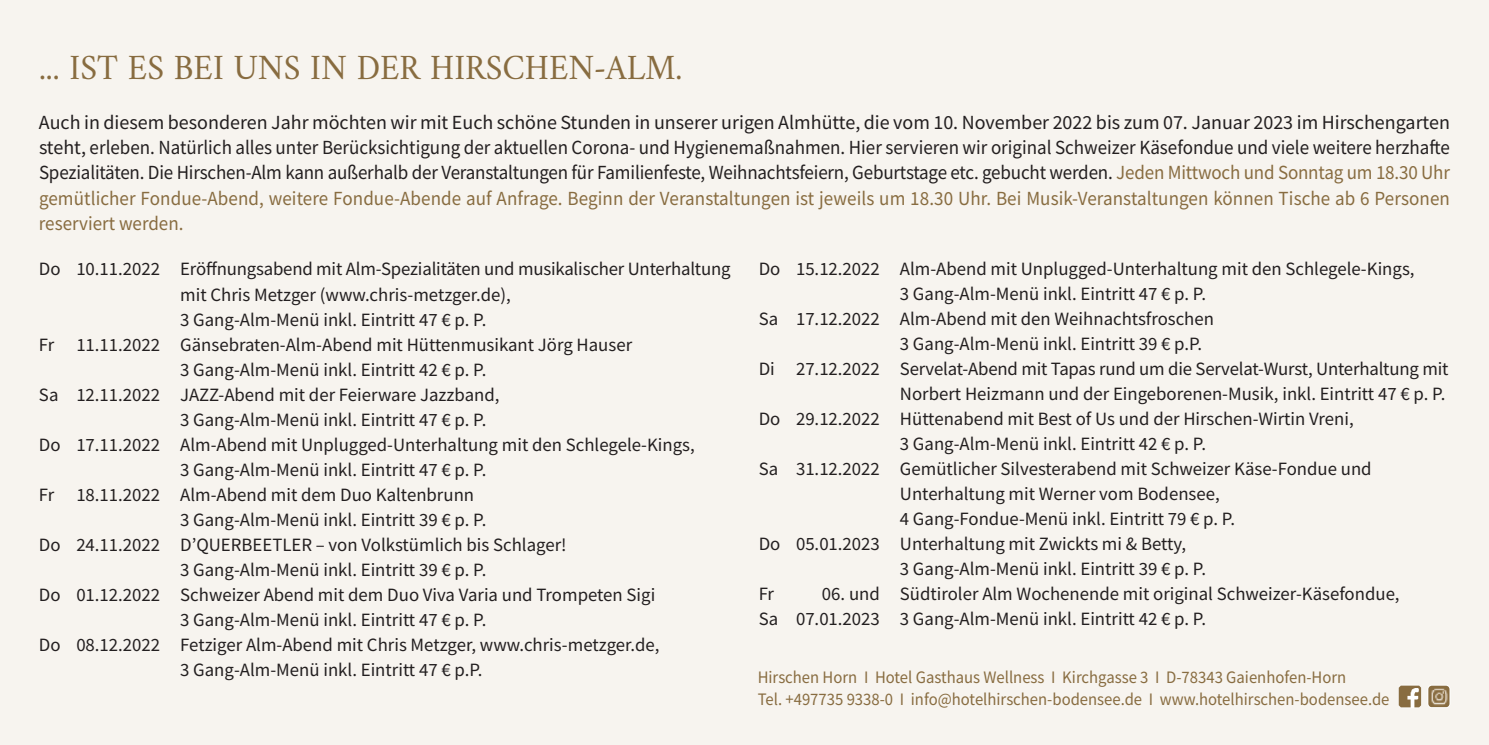
<style>
.page{position:relative;width:1489px;height:745px;background:#fff}
.page>*{position:absolute;margin:0;border:0;box-sizing:border-box;transform-origin:0 0}
.t1{font:35.75px "Amiri";color:#886c40;scale:.95 1}
.t2{font:20px/25px "Source Sans Pro";letter-spacing:.005em;color:#231f20;text-align:justify}
.t3{font:18.75px/25px "Source Sans Pro";color:#231f20}
.t4{font:17.5px/22.5px "Source Sans Pro";color:#886c40;scale:.95 1}
.s1{color:#886c40}
</style>
<div class="page">
<div style="left:0;top:0;width:1488px;height:744px;background:#f7f4ef"></div>
<svg style="left:1397px;top:684px;width:24px;height:23px"></svg>
<img style="left:1398px;top:684px;width:22px;height:23px;border-radius:4px">
<div style="left:1427px;top:684px;width:23px;height:23px;border:2px solid #fff;border-radius:5px"></div>
<img style="left:1428px;top:685px;width:21px;height:21px">
<h1 class="t1" style="left:39px;top:46px;width:678px">... IST ES BEI UNS IN DER HIRSCHEN-ALM.</h1>
<p class="t2" style="left:39px;top:110px;width:1412px">Auch in diesem besonderen Jahr möchten wir mit Euch schöne Stunden in unserer urigen Almhütte, die vom 10. November 2022 bis zum 07. Januar 2023 im Hirschengarten steht, erleben. Natürlich alles unter Berücksichtigung der aktuellen Corona- und Hygienemaßnahmen. Hier servieren wir original Schweizer Käsefondue und viele weitere herzhafte Spezialitäten. Die Hirschen-Alm kann außerhalb der Veranstaltungen für Familienfeste, Weihnachtsfeiern, Geburtstage etc. gebucht werden. <span class="s1">Jeden Mittwoch und Sonntag um 18.30 Uhr gemütlicher Fondue-Abend, weitere Fondue-Abende auf Anfrage. Beginn der Veranstaltungen ist jeweils um 18.30 Uhr. Bei Musik-Veranstaltungen können Tische ab 6 Personen reserviert werden.</span></p>
<p class="t3" style="left:39px;top:256px;width:693px">Do 10.11.2022 Eröffnungsabend mit Alm-Spezialitäten und musikalischer Unterhaltung</p>
<p class="t3" style="left:180px;top:281px;width:332px">mit Chris Metzger (www.chris-metzger.de),</p>
<p class="t3" style="left:180px;top:306px;width:308px">3 Gang-Alm-Menü inkl. Eintritt 47 € p. P.</p>
<p class="t3" style="left:39px;top:331px;width:594px">Fr 11.11.2022 Gänsebraten-Alm-Abend mit Hüttenmusikant Jörg Hauser</p>
<p class="t3" style="left:180px;top:356px;width:308px">3 Gang-Alm-Menü inkl. Eintritt 42 € p. P.</p>
<p class="t3" style="left:39px;top:381px;width:462px">Sa 12.11.2022 JAZZ-Abend mit der Feierware Jazzband,</p>
<p class="t3" style="left:180px;top:406px;width:308px">3 Gang-Alm-Menü inkl. Eintritt 47 € p. P.</p>
<p class="t3" style="left:39px;top:431px;width:657px">Do 17.11.2022 Alm-Abend mit Unplugged-Unterhaltung mit den Schlegele-Kings,</p>
<p class="t3" style="left:180px;top:456px;width:308px">3 Gang-Alm-Menü inkl. Eintritt 47 € p. P.</p>
<p class="t3" style="left:39px;top:481px;width:436px">Fr 18.11.2022 Alm-Abend mit dem Duo Kaltenbrunn</p>
<p class="t3" style="left:180px;top:506px;width:308px">3 Gang-Alm-Menü inkl. Eintritt 39 € p. P.</p>
<p class="t3" style="left:39px;top:531px;width:529px">Do 24.11.2022 D’QUERBEETLER – von Volkstümlich bis Schlager!</p>
<p class="t3" style="left:180px;top:556px;width:308px">3 Gang-Alm-Menü inkl. Eintritt 39 € p. P.</p>
<p class="t3" style="left:39px;top:581px;width:617px">Do 01.12.2022 Schweizer Abend mit dem Duo Viva Varia und Trompeten Sigi</p>
<p class="t3" style="left:180px;top:606px;width:308px">3 Gang-Alm-Menü inkl. Eintritt 47 € p. P.</p>
<p class="t3" style="left:39px;top:631px;width:622px">Do 08.12.2022 Fetziger Alm-Abend mit Chris Metzger, www.chris-metzger.de,</p>
<p class="t3" style="left:180px;top:656px;width:304px">3 Gang-Alm-Menü inkl. Eintritt 47 € p.P.</p>
<p class="t3" style="left:758px;top:256px;width:657px">Do 15.12.2022 Alm-Abend mit Unplugged-Unterhaltung mit den Schlegele-Kings,</p>
<p class="t3" style="left:899px;top:281px;width:308px">3 Gang-Alm-Menü inkl. Eintritt 47 € p. P.</p>
<p class="t3" style="left:758px;top:306px;width:457px">Sa 17.12.2022 Alm-Abend mit den Weihnachtsfroschen</p>
<p class="t3" style="left:899px;top:331px;width:304px">3 Gang-Alm-Menü inkl. Eintritt 39 € p.P.</p>
<p class="t3" style="left:758px;top:356px;width:691px">Di 27.12.2022 Servelat-Abend mit Tapas rund um die Servelat-Wurst, Unterhaltung mit</p>
<p class="t3" style="left:899px;top:381px;width:547px">Norbert Heizmann und der Eingeborenen-Musik, inkl. Eintritt 47 € p. P.</p>
<p class="t3" style="left:758px;top:406px;width:596px">Do 29.12.2022 Hüttenabend mit Best of Us und der Hirschen-Wirtin Vreni,</p>
<p class="t3" style="left:899px;top:431px;width:308px">3 Gang-Alm-Menü inkl. Eintritt 42 € p. P.</p>
<p class="t3" style="left:758px;top:456px;width:614px">Sa 31.12.2022 Gemütlicher Silvesterabend mit Schweizer Käse-Fondue und</p>
<p class="t3" style="left:899px;top:481px;width:321px">Unterhaltung mit Werner vom Bodensee,</p>
<p class="t3" style="left:899px;top:506px;width:336px">4 Gang-Fondue-Menü inkl. Eintritt 79 € p. P.</p>
<p class="t3" style="left:758px;top:531px;width:429px">Do 05.01.2023 Unterhaltung mit Zwickts mi &amp; Betty,</p>
<p class="t3" style="left:899px;top:556px;width:308px">3 Gang-Alm-Menü inkl. Eintritt 39 € p. P.</p>
<p class="t3" style="left:758px;top:581px;width:17px">Fr</p>
<p class="t3" style="left:758px;top:581px;width:642px;text-indent:63px">06. und Südtiroler Alm Wochenende mit original Schweizer-Käsefondue,<br>Sa 07.01.2023 3 Gang-Alm-Menü inkl. Eintritt 42 € p. P.</p>
<p class="t4" style="left:757px;top:665px;width:666px">Hirschen Horn I Hotel Gasthaus Wellness I Kirchgasse 3 I D-78343 Gaienhofen-Horn<br>Tel. +497735 9338-0 I info@hotelhirschen-bodensee.de I www.hotelhirschen-bodensee.de</p>
</div>
